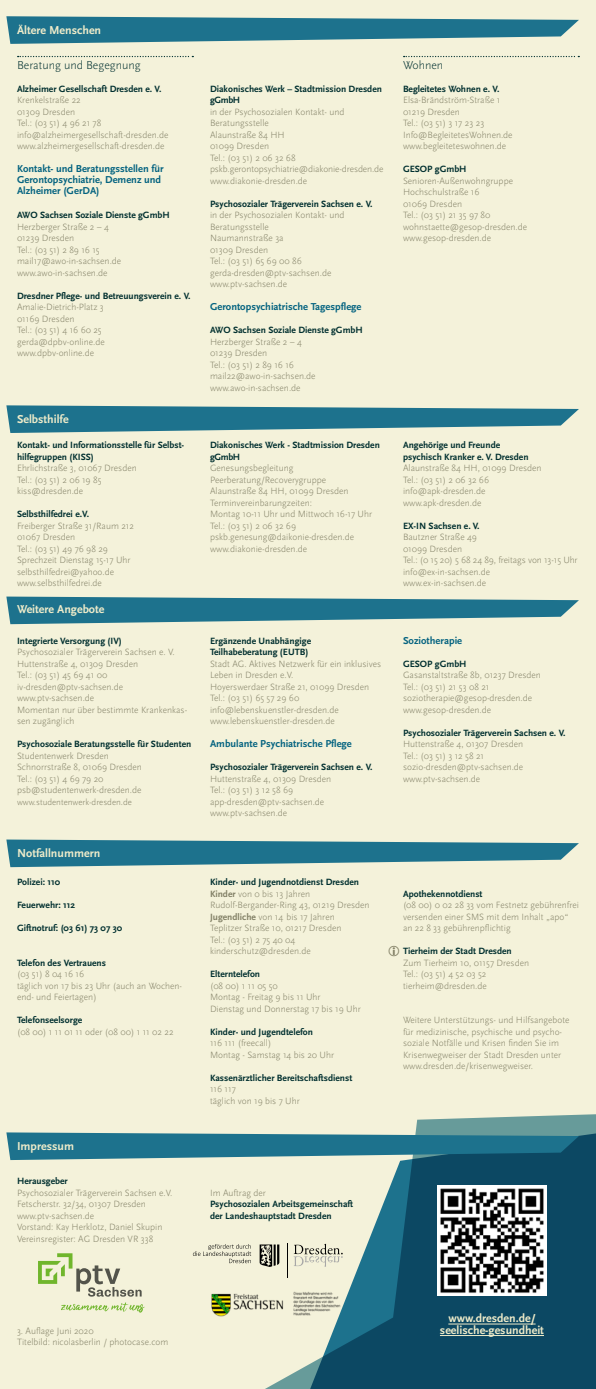
<style>
.page{position:relative;width:596px;height:1389px;background:#fff}
.page>*{position:absolute;margin:0;border:0;box-sizing:border-box;transform-origin:0 0}
.t1{font:700 12px/11.5px "Scala Sans";color:#efecca;text-align:center}
.t2{font:300 12px "Scala Sans";color:#002f2f}
.t3{font:700 10.5px/11px "Scala Sans";color:#046380}
.t4{font:300 9.5px/11.5px "Scala Sans";color:#828066}
.t5{font:700 9.5px/11.5px "Scala Sans";color:#002f2f}
.t6{font:300 9px "Scala Sans";color:#828066}
.s1{font-weight:700;color:#002f2f}
.s2{font-weight:700}
</style>
<div class="page">
<div style="left:0;top:0;width:595px;height:1389px;background:#f4f2da"></div>
<svg style="left:265px;top:1114px;width:330px;height:275px;fill:#0c4863"></svg>
<svg style="left:18px;top:56px;width:175px;height:1px"></svg>
<svg style="left:403px;top:56px;width:176px;height:1px"></svg>
<svg style="left:6px;top:16px;width:572px;height:28px"></svg>
<svg style="left:6px;top:405px;width:572px;height:28px"></svg>
<svg style="left:6px;top:597px;width:572px;height:27px"></svg>
<svg style="left:6px;top:840px;width:572px;height:27px"></svg>
<svg style="left:6px;top:1132px;width:572px;height:28px;background:#377f93"></svg>
<img style="left:437px;top:1186px;width:109px;height:109px">
<svg style="left:193px;top:1244px;width:58px;height:19px"></svg>
<svg style="left:259px;top:1244px;width:20px;height:23px"></svg>
<svg style="left:293px;top:1244px;width:49px;height:23px"></svg>
<hr style="left:287px;top:1244px;width:1px;height:34px;background:#000">
<hr style="left:448px;top:1324px;width:87px;height:1px;background:#efecca">
<hr style="left:439px;top:1335px;width:104px;height:1px;background:#efecca">
<svg style="left:38px;top:1253px;width:107px;height:60px"></svg>
<img style="left:211px;top:1283px;width:132px;height:42px">
<p class="t1" style="left:17px;top:25px;width:86px">Ältere Menschen</p>
<p class="t2" style="left:17px;top:58px;width:125px">Beratung und Begegnung</p>
<p class="t5" style="left:17px;top:83px;width:146px">Alzheimer Gesellschaft Dresden e. V.</p>
<p class="t4" style="left:17px;top:94px;width:153px">Krenkelstraße 22<br>01309 Dresden<br>Tel.: (03 51) 4 96 21 78 info@alzheimergesellschaft-dresden.de www.alzheimergesellschaft-dresden.de</p>
<p class="t3" style="left:17px;top:163px;width:148px">Kontakt- und Beratungsstellen für<br>Gerontopsychiatrie, Demenz und<br>Alzheimer (GerDA)</p>
<p class="t5" style="left:17px;top:209px;width:154px">AWO Sachsen Soziale Dienste gGmbH</p>
<p class="t4" style="left:17px;top:221px;width:106px">Herzberger Straße 2 – 4<br>01239 Dresden<br>Tel.: (03 51) 2 89 16 15 mail17@awo-in-sachsen.de www.awo-in-sachsen.de</p>
<p class="t5" style="left:17px;top:290px;width:175px">Dresdner Pflege- und Betreuungsverein e. V.</p>
<p class="t4" style="left:17px;top:301px;width:89px">Amalie-Dietrich-Platz 3<br>01169 Dresden<br>Tel.: (03 51) 4 16 60 25 gerda@dpbv-online.de www.dpbv-online.de</p>
<p class="t1" style="left:17px;top:414px;width:53px">Selbsthilfe</p>
<p class="t5" style="left:17px;top:439px;width:169px">Kontakt- und Informationsstelle für Selbst&shy;hilfegruppen (KISS)</p>
<p class="t4" style="left:17px;top:462px;width:121px">Ehrlichstraße 3, 01067 Dresden<br>Tel.: (03 51) 2 06 19 85 kiss@dresden.de</p>
<p class="t5" style="left:17px;top:508px;width:73px">Selbsthilfedrei e.V.</p>
<p class="t4" style="left:17px;top:520px;width:118px">Freiberger Straße 31/Raum 212<br>01067 Dresden<br>Tel.: (03 51) 49 76 98 29<br>Sprechzeit Dienstag 15-17 Uhr selbsthilfedrei@yahoo.de www.selbsthilfedrei.de</p>
<p class="t1" style="left:17px;top:604px;width:89px">Weitere Angebote</p>
<p class="t5" style="left:17px;top:635px;width:106px">Integrierte Versorgung (IV)</p>
<p class="t4" style="left:17px;top:647px;width:171px">Psychosozialer Trägerverein Sachsen e. V.<br>Huttenstraße 4, 01309 Dresden<br>Tel.: (03 51) 45 69 41 00 iv-dresden@ptv-sachsen.de www.ptv-sachsen.de<br>Momentan nur über bestimmte Krankenkas&shy;sen zugänglich</p>
<p class="t5" style="left:17px;top:739px;width:176px">Psychosoziale Beratungsstelle für Studenten</p>
<p class="t4" style="left:17px;top:750px;width:126px">Studentenwerk Dresden<br>Schnorrstraße 8, 01069 Dresden<br>Tel.: (03 51) 4 69 79 20 psb@studentenwerk-dresden.de</p>
<p class="t6" style="left:17px;top:797px;width:116px">www.studentenwerk-dresden.de</p>
<p class="t1" style="left:17px;top:847px;width:85px">Notfallnummern</p>
<p class="t5" style="left:17px;top:876px;width:45px">Polizei: 110</p>
<p class="t5" style="left:17px;top:899px;width:60px">Feuerwehr: 112</p>
<p class="t5" style="left:17px;top:922px;width:107px">Giftnotruf: (03 61) 73 07 30</p>
<p class="t5" style="left:17px;top:957px;width:90px">Telefon des Vertrauens</p>
<p class="t4" style="left:17px;top:968px;width:166px">(03 51) 8 04 16 16<br>täglich von 17 bis 23 Uhr (auch an Wochen&shy;end- und Feiertagen)</p>
<p class="t5" style="left:17px;top:1014px;width:67px">Telefonseelsorge</p>
<p class="t4" style="left:17px;top:1026px;width:158px">(08 00) 1 11 01 11 oder (08 00) 1 11 02 22</p>
<p class="t1" style="left:17px;top:1140px;width:58px">Impressum</p>
<p class="t5" style="left:210px;top:83px;width:173px">Diakonisches Werk – Stadtmission Dresden gGmbH</p>
<p class="t4" style="left:210px;top:106px;width:175px">in der Psychosozialen Kontakt- und<br>Beratungsstelle<br>Alaunstraße 84 HH<br>01099 Dresden<br>Tel.: (03 51) 2 06 32 68 pskb.gerontopsychiatrie@diakonie-dresden.de www.diakonie-dresden.de</p>
<p class="t5" style="left:210px;top:198px;width:164px">Psychosozialer Trägerverein Sachsen e. V.</p>
<p class="t4" style="left:210px;top:209px;width:136px">in der Psychosozialen Kontakt- und<br>Beratungsstelle<br>Naumannstraße 3a<br>01309 Dresden<br>Tel.: (03 51) 65 69 00 86 gerda-dresden@ptv-sachsen.de www.ptv-sachsen.de</p>
<p class="t3" style="left:210px;top:301px;width:153px">Gerontopsychiatrische Tagespflege</p>
<p class="t5" style="left:210px;top:324px;width:154px">AWO Sachsen Soziale Dienste gGmbH</p>
<p class="t4" style="left:210px;top:336px;width:107px">Herzberger Straße 2 – 4<br>01239 Dresden<br>Tel.: (03 51) 2 89 16 16 mail22@awo-in-sachsen.de www.awo-in-sachsen.de</p>
<p class="t5" style="left:210px;top:440px;width:171px">Diakonisches Werk - Stadtmission Dresden gGmbH</p>
<p class="t4" style="left:210px;top:462px;width:163px">Genesungsbegleitung<br>Peerberatung/Recoverygruppe<br>Alaunstraße 84 HH, 01099 Dresden<br>Terminvereinbarungzeiten:<br>Montag 10-11 Uhr und Mittwoch 16-17 Uhr<br>Tel.: (03 51) 2 06 32 69 pskb.genesung@daikonie-dresden.de www.diakonie-dresden.de</p>
<p class="t5" style="left:210px;top:635px;width:102px">Ergänzende Unabhängige<br>Teilhabeberatung (EUTB)</p>
<p class="t4" style="left:210px;top:658px;width:173px">Stadt AG. Aktives Netzwerk für ein inklusives Leben in Dresden e.V.<br>Hoyerswerdaer Straße 21, 01099 Dresden Tel.: (03 51) 65 57 29 60 info@lebenskuenstler-dresden.de www.lebenskuenstler-dresden.de</p>
<p class="t3" style="left:210px;top:738px;width:143px">Ambulante Psychiatrische Pflege</p>
<p class="t5" style="left:210px;top:761px;width:164px">Psychosozialer Trägerverein Sachsen e. V.</p>
<p class="t4" style="left:210px;top:773px;width:123px">Huttenstraße 4, 01309 Dresden<br>Tel.: (03 51) 3 12 58 69 app-dresden@ptv-sachsen.de www.ptv-sachsen.de</p>
<p class="t4" style="left:210px;top:876px;width:161px"><span class="s1">Kinder- und Jugendnotdienst Dresden<br></span><span class="s2">Kinder</span> von 0 bis 13 Jahren<br>Rudolf-Bergander-Ring 43, 01219 Dresden<br><span class="s2">Jugendliche</span> von 14 bis 17 Jahren<br>Teplitzer Straße 10, 01217 Dresden<br>Tel.: (03 51) 2 75 40 04 kinderschutz@dresden.de</p>
<p class="t5" style="left:210px;top:969px;width:52px">Elterntelefon</p>
<p class="t4" style="left:210px;top:980px;width:152px">(08 00) 1 11 05 50<br>Montag - Freitag 9 bis 11 Uhr<br>Dienstag und Donnerstag 17 bis 19 Uhr</p>
<p class="t5" style="left:210px;top:1026px;width:104px">Kinder- und Jugendtelefon</p>
<p class="t4" style="left:210px;top:1037px;width:126px">116 111 (freecall)<br>Montag - Samstag 14 bis 20 Uhr</p>
<p class="t5" style="left:210px;top:1072px;width:144px">Kassenärztlicher Bereitschaftsdienst</p>
<p class="t4" style="left:210px;top:1083px;width:91px">116 117<br>täglich von 19 bis 7 Uhr</p>
<p class="t5" style="left:17px;top:1175px;width:52px">Herausgeber</p>
<p class="t4" style="left:17px;top:1187px;width:157px">Psychosozialer Trägerverein Sachsen e.V.<br>Fetscherstr. 32/34, 01307 Dresden www.ptv-sachsen.de<br>Vorstand: Kay Herklotz, Daniel Skupin Vereinsregister: AG Dresden VR 338</p>
<p class="t4" style="left:210px;top:1187px;width:57px">Im Auftrag der</p>
<p class="t5" style="left:210px;top:1198px;width:145px">Psychosozialen Arbeitsgemeinschaft der Landeshauptstadt Dresden</p>
<p class="t2" style="left:403px;top:58px;width:42px">Wohnen</p>
<p class="t5" style="left:403px;top:83px;width:98px">Begleitetes Wohnen e. V.</p>
<p class="t4" style="left:403px;top:94px;width:111px">Elsa-Brändström-Straße 1<br>01219 Dresden<br>Tel.: (03 51) 3 17 23 23<br>Info@BegleitetesWohnen.de www.begleiteteswohnen.de</p>
<p class="t5" style="left:403px;top:163px;width:65px">GESOP gGmbH</p>
<p class="t4" style="left:403px;top:175px;width:126px">Senioren-Außenwohngruppe<br>Hochschulstraße 16<br>01069 Dresden<br>Tel.: (03 51) 21 35 97 80 wohnstaette@gesop-dresden.de www.gesop-dresden.de</p>
<p class="t5" style="left:403px;top:440px;width:127px">Angehörige und Freunde psychisch Kranker e. V. Dresden</p>
<p class="t4" style="left:403px;top:462px;width:140px">Alaunstraße 84 HH, 01099 Dresden<br>Tel.: (03 51) 2 06 32 66 info@apk-dresden.de www.apk-dresden.de</p>
<p class="t5" style="left:403px;top:520px;width:78px">EX-IN Sachsen e. V.</p>
<p class="t4" style="left:403px;top:532px;width:176px">Bautzner Straße 49<br>01099 Dresden<br>Tel.: (0 15 20) 5 68 24 89, freitags von 13-15 Uhr info@ex-in-sachsen.de<br>www.ex-in-sachsen.de</p>
<p class="t3" style="left:403px;top:635px;width:61px">Soziotherapie</p>
<p class="t5" style="left:403px;top:658px;width:65px">GESOP gGmbH</p>
<p class="t4" style="left:403px;top:669px;width:139px">Gasanstaltstraße 8b, 01237 Dresden<br>Tel.: (03 51) 21 53 08 21 soziotherapie@gesop-dresden.de www.gesop-dresden.de</p>
<p class="t5" style="left:403px;top:727px;width:164px">Psychosozialer Trägerverein Sachsen e. V.</p>
<p class="t4" style="left:403px;top:738px;width:122px">Huttenstraße 4, 01307 Dresden<br>Tel.: (03 51) 3 12 58 21 sozio-dresden@ptv-sachsen.de www.ptv-sachsen.de</p>
<p class="t5" style="left:403px;top:888px;width:81px">Apothekennotdienst</p>
<p class="t4" style="left:403px;top:899px;width:177px">(08 00) 0 02 28 33 vom Festnetz gebührenfrei versenden einer SMS mit dem Inhalt „apo“ an 22 8 33 gebührenpflichtig</p>
<p class="t5" style="left:403px;top:946px;width:110px">Tierheim der Stadt Dresden</p>
<p class="t4" style="left:403px;top:957px;width:127px">Zum Tierheim 10, 01157 Dresden<br>Tel.: (03 51) 4 52 03 52 tierheim@dresden.de</p>
<p class="t4" style="left:403px;top:1014px;width:168px">Weitere Unterstützungs- und Hilfsangebote für medizinische, psychische und psycho&shy;soziale Notfälle und Krisen finden Sie im Krisenwegweiser der Stadt Dresden unter www.dresden.de/krisenwegweiser.</p>
<p class="t4" style="left:17px;top:1325px;width:153px">3. Auflage Juni 2020<br>Titelbild: nicolasberlin / photocase.com</p>
<p class="t1" style="left:439px;top:1313px;width:105px">www.dresden.de/ seelische-gesundheit</p>
</div>
